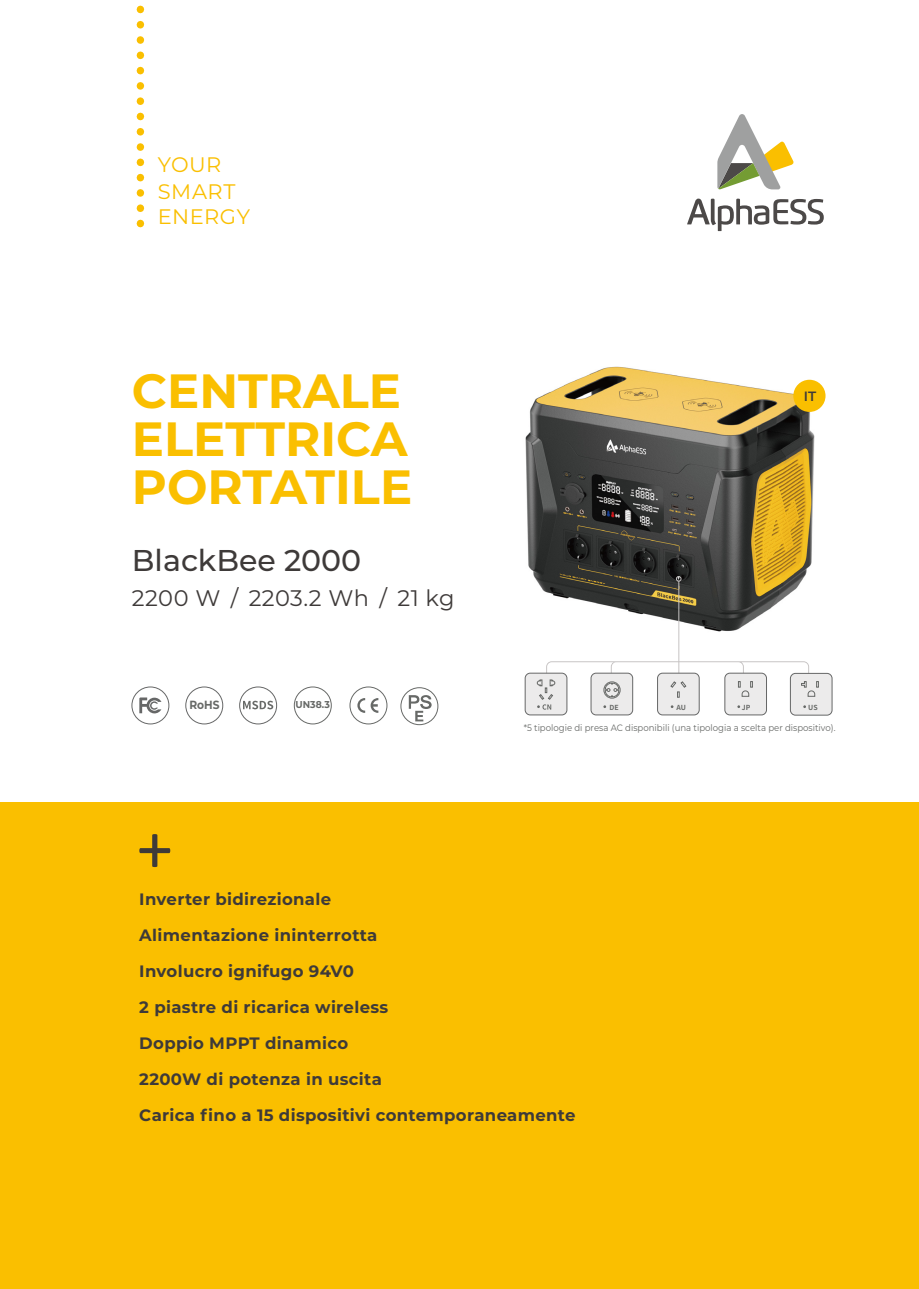
<style>
.page{position:relative;width:919px;height:1289px;background:#fff}
.page>*{position:absolute;margin:0;border:0;box-sizing:border-box;transform-origin:0 0}
.t1{font:700 48px/48px "Montserrat";color:#fabf00}
.t2{font:500 30px "Montserrat";color:#3e3a39}
.t3{font:22.5px "Montserrat";letter-spacing:.02em;color:#3e3a39}
.t4{font:21px "Montserrat";letter-spacing:.02em;color:#fabf00}
.t5{font:700 16.5px/36px "Montserrat";letter-spacing:.02em;color:#3e3a39}
.t6{font:600 13.5px "Montserrat";color:#3e3a39}
.t7{font:700 11.85px "Montserrat";color:#676967;scale:.89 1}
.t8{font:700 9.9px "Montserrat";color:#676967;scale:.93 1}
.t9{font:9.3px "Montserrat";color:#676967;scale:.93 1}
.t10{font:700 6.9px "Source Han Sans K Bold";color:#676967}
</style>
<div class="page">
<img style="left:525px;top:366px;width:294px;height:282px">
<div style="left:0;top:802px;width:918px;height:486px;background:#fabf00"></div>
<svg style="left:139px;top:834px;width:31px;height:33px"></svg>
<svg style="left:137px;top:5px;width:7px;height:223px"></svg>
<svg style="left:243px;top:700px;width:30px;height:9px"></svg>
<div style="left:239px;top:686px;width:38px;height:38px;border:1px solid #666767;border-radius:50%"></div>
<svg style="left:139px;top:697px;width:22px;height:16px"></svg>
<div style="left:131px;top:686px;width:38px;height:38px;border:1px solid #666767;border-radius:50%"></div>
<div style="left:185px;top:686px;width:38px;height:38px;border:1px solid #666767;border-radius:50%"></div>
<div style="left:294px;top:686px;width:38px;height:38px;border:1px solid #676967;border-radius:50%"></div>
<div style="left:793px;top:380px;width:32px;height:32px;background:#fabf00;border-radius:50%"></div>
<div style="left:349px;top:686px;width:38px;height:38px;border:1px solid #676967;border-radius:50%"></div>
<svg style="left:357px;top:698px;width:21px;height:15px"></svg>
<div style="left:400px;top:687px;width:38px;height:38px;border:1px solid #676967;border-radius:50%"></div>
<svg style="left:409px;top:695px;width:22px;height:26px"></svg>
<div style="left:724px;top:673px;width:42px;height:42px;background:#ecebeb;border-radius:5px"></div>
<div style="left:724px;top:673px;width:42px;height:42px;border:1px solid #666767;border-radius:5px"></div>
<div style="left:790px;top:673px;width:42px;height:42px;background:#ecebeb;border-radius:5px"></div>
<div style="left:790px;top:673px;width:42px;height:42px;border:1px solid #666767;border-radius:5px"></div>
<div style="left:591px;top:673px;width:41px;height:42px;background:#ecebeb;border-radius:5px"></div>
<div style="left:590px;top:673px;width:42px;height:42px;border:1px solid #666767;border-radius:5px"></div>
<hr style="left:678px;top:581px;width:1px;height:93px;background:#c6c3c3">
<svg style="left:676px;top:576px;width:5px;height:5px"></svg>
<div style="left:525px;top:673px;width:42px;height:42px;background:#ecebeb;border-radius:5px"></div>
<div style="left:525px;top:673px;width:42px;height:42px;border:1px solid #666767;border-radius:5px"></div>
<div style="left:657px;top:673px;width:42px;height:42px;background:#ecebeb;border-radius:5px"></div>
<div style="left:657px;top:673px;width:42px;height:42px;border:1px solid #666767;border-radius:5px"></div>
<svg style="left:537px;top:661px;width:281px;height:48px"></svg>
<svg style="left:717px;top:114px;width:77px;height:75px"></svg>
<svg style="left:687px;top:198px;width:136px;height:33px"></svg>
<p class="t4" style="left:158px;top:150px;width:65px">YOUR</p>
<p class="t4" style="left:158px;top:202px;width:94px">ENERGY</p>
<p class="t4" style="left:158px;top:177px;width:79px">SMART</p>
<h1 class="t1" style="left:132px;top:365px;width:282px">CENTRALE<br>ELETTRICA<br>PORTATILE</h1>
<h2 class="t2" style="left:132px;top:539px;width:231px">BlackBee 2000</h2>
<h3 class="t3" style="left:132px;top:582px;width:324px">2200 W / 2203.2 Wh / 21 kg</h3>
<p class="t7" style="left:189px;top:696px;width:35px">RoHS</p>
<p class="t8" style="left:295px;top:697px;width:38px">UN38.3</p>
<p class="t6" style="left:803px;top:387px;width:14px">IT</p>
<p class="t10" style="left:609px;top:703px;width:11px">DE</p>
<p class="t10" style="left:676px;top:703px;width:11px">AU</p>
<p class="t10" style="left:742px;top:703px;width:10px">JP</p>
<p class="t10" style="left:808px;top:703px;width:11px">US</p>
<p class="t9" style="left:523px;top:720px;width:336px">*5 tipologie di presa AC disponibili (una tipologia a scelta per dispositivo).</p>
<p class="t5" style="left:139px;top:880px;width:438px">Inverter bidirezionale<br>Alimentazione ininterrotta<br>Involucro ignifugo 94V0<br>2 piastre di ricarica wireless<br>Doppio MPPT dinamico<br>2200W di potenza in uscita<br>Carica fino a 15 dispositivi contemporaneamente</p>
</div>
